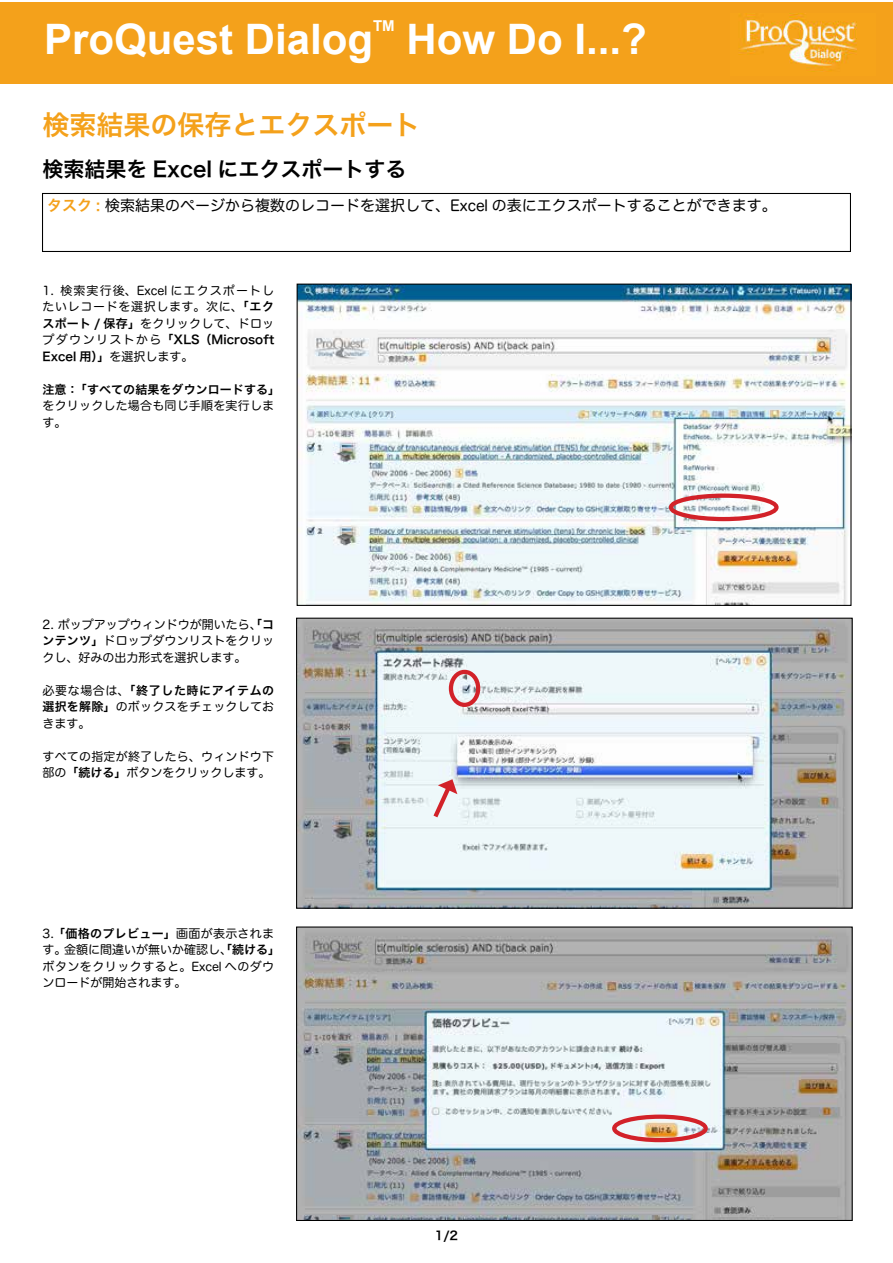
<style>
.page{position:relative;width:893px;height:1263px;background:#fff}
.page>*{position:absolute;margin:0;border:0;box-sizing:border-box;transform-origin:0 0}
.t1{font:700 42px "Arial";color:#fff}
.t2{font:27px "Hira Kaku Pro W6";color:#f4a11b}
.t3{font:21px "Hira Kaku Pro W6";color:#000}
.t4{font:15px "Hira Maru Pro W4";color:#000}
.t5{font:700 15px "Arial";color:#fff}
.t6{font:12px/16.5px "Hira Maru Pro W4";letter-spacing:.015em;color:#000;text-align:justify}
.t7{font:12px "Hira Kaku Pro W6";color:#000}
.s1{font-family:"Hira Kaku Pro W6";color:#f4a11b}
.s2{font-family:"Hira Kaku Pro W6"}
</style>
<div class="page">
<img style="left:298px;top:928px;width:553px;height:291px">
<div style="left:296px;top:926px;width:557px;height:295px;border:1px solid #000"></div>
<img style="left:299px;top:286px;width:550px;height:318px">
<div style="left:669px;top:493px;width:110px;height:28px;border:4px solid #d22229;border-radius:50%"></div>
<div style="left:0;top:2px;width:893px;height:81px;background:#f4a11b"></div>
<img style="left:738px;top:13px;width:119px;height:59px">
<div style="left:42px;top:193px;width:809px;height:59px;border:1px solid #000"></div>
<div style="left:612px;top:1114px;width:96px;height:28px;border:4px solid #d22229;border-radius:50%"></div>
<img style="left:298px;top:620px;width:553px;height:287px">
<div style="left:296px;top:618px;width:557px;height:291px;border:1px solid #000"></div>
<div style="left:449px;top:670px;width:31px;height:37px;border:4px solid #d22229;border-radius:50%"></div>
<svg style="left:430px;top:779px;width:27px;height:43px"></svg>
<p class="t1" style="left:44px;top:11px;width:331px">ProQuest Dialog</p>
<p class="t5" style="left:373px;top:16px;width:23px">TM</p>
<p class="t1" style="left:406px;top:11px;width:242px">How Do I...?</p>
<p class="t2" style="left:43px;top:101px;width:379px">検索結果の保存とエクスポート</p>
<p class="t3" style="left:43px;top:150px;width:366px">検索結果を Excel にエクスポートする</p>
<p class="t4" style="left:47px;top:193px;width:731px"><span class="s1">タスク :</span> 検索結果のページから複数のレコードを選択して、Excel の表にエクスポートすることができます。</p>
<p class="t6" style="left:43px;top:281px;width:233px">1. 検索実行後、Excel にエクスポートしたいレコードを選択します。次に、<span class="s2">「エクスポート / 保存」</span>をクリックして、ドロップダウンリストから<span class="s2">「XLS（Microsoft Excel 用）」</span>を選択します。</p>
<p class="t6" style="left:43px;top:380px;width:239px;text-align:left"><span class="s2">注意： 「すべての結果をダウンロードする」</span>をクリックした場合も同じ手順を実行します。</p>
<p class="t6" style="left:43px;top:615px;width:233px">2. ポップアップウィンドウが開いたら、<span class="s2">「コンテンツ」</span>ドロップダウンリストをクリックし、好みの出力形式を選択します。</p>
<p class="t6" style="left:43px;top:681px;width:233px">必要な場合は、<span class="s2">「終了した時にアイテムの選択を解除」</span>のボックスをチェックしておきます。</p>
<p class="t6" style="left:43px;top:747px;width:233px">すべての指定が終了したら、ウィンドウ下部の<span class="s2">「続ける」</span>ボタンをクリックします。</p>
<p class="t6" style="left:43px;top:924px;width:239px;text-align:left">3. <span class="s2">「価格のプレビュー」</span>画面が表示されます。金額に間違いが無いか確認し、<span class="s2">「続ける」</span>ボタンをクリックすると。Excel へのダウンロードが開始されます。</p>
<p class="t7" style="left:435px;top:1224px;width:25px">1/2</p>
</div>
